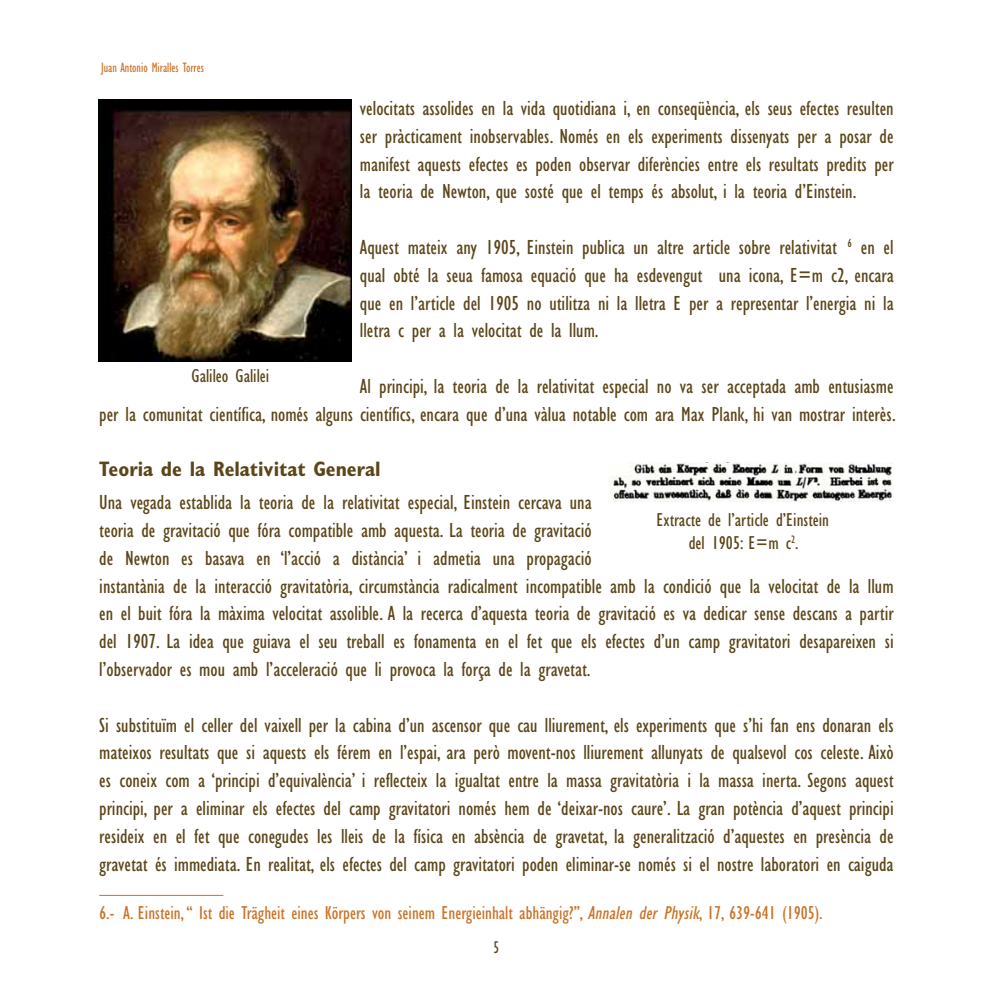
<style>
.page{position:relative;width:993px;height:993px;background:#fff}
.page>*{position:absolute;margin:0;border:0;box-sizing:border-box;transform-origin:0 0}
.t1{font:condensed 21px/27.8px "Gill Sans";color:#5b461a;text-align:justify}
.t2{font:700 condensed 21px "Gill Sans";color:#5b461a}
.t3{font:condensed 19.25px "Gill Sans";color:#cb7227}
.t4{font:condensed 19.25px/23.1px "Gill Sans";color:#5b461a;text-align:center}
.t5{font:condensed 17.5px "Gill Sans";color:#5b461a;scale:.9 1}
.t6{font:condensed 14px "Gill Sans";color:#cb7227;scale:.9 1}
.s1{font-style:italic}
</style>
<div class="page">
<hr style="left:99px;top:894px;width:124px;height:1px;background:#cb7227">
<img style="left:98px;top:99px;width:253px;height:263px">
<img style="left:608px;top:463px;width:285px;height:38px">
<p class="t6" style="left:101px;top:62px;width:116px">Juan Antonio Miralles Torres</p>
<p class="t1" style="left:360px;top:96px;width:535px">velocitats assolides en la vida quotidiana i, en conseqüència, els seus efectes resulten ser pràcticament inobservables. Només en els experiments dissenyats per a posar de manifest aquests efectes es poden observar diferències entre els resultats predits per la teoria de Newton, que sosté que el temps és absolut, i la teoria d’Einstein.</p>
<p class="t1" style="left:360px;top:235px;width:535px">Aquest mateix any 1905, Einstein publica un altre article sobre relativitat <sup>6</sup> en el qual obté la seua famosa equació que ha esdevengut una icona, E=m c2, encara que en l’article del 1905 no utilitza ni la lletra E per a representar l’energia ni la lletra c per a la velocitat de la llum.</p>
<p class="t1" style="left:99px;top:374px;width:797px;text-align:right">Al principi, la teoria de la relativitat especial no va ser acceptada amb entusiasme<br>per la comunitat científica, només alguns científics, encara que d’una vàlua notable com ara Max Plank, hi van mostrar interès.</p>
<p class="t2" style="left:99px;top:461px;width:283px">Teoria de la Relativitat General</p>
<p class="t1" style="left:99px;top:490px;width:795px;text-align:left">Una vegada establida la teoria de la relativitat especial, Einstein cercava una<br>teoria de gravitació que fóra compatible amb aquesta. La teoria de gravitació<br>de Newton es basava en ‘l’acció a distància’ i admetia una propagació<br>instantània de la interacció gravitatòria, circumstància radicalment incompatible amb la condició que la velocitat de la llum en el buit fóra la màxima velocitat assolible. A la recerca d’aquesta teoria de gravitació es va dedicar sense descans a partir del 1907. La idea que guiava el seu treball es fonamenta en el fet que els efectes d’un camp gravitatori desapareixen si l’observador es mou amb l’acceleració que li provoca la força de la gravetat.</p>
<p class="t1" style="left:99px;top:712px;width:795px">Si substituïm el celler del vaixell per la cabina d’un ascensor que cau lliurement, els experiments que s’hi fan ens donaran els mateixos resultats que si aquests els férem en l’espai, ara però movent-nos lliurement allunyats de qualsevol cos celeste. Això es coneix com a ‘principi d’equivalència’ i reflecteix la igualtat entre la massa gravitatòria i la massa inerta. Segons aquest principi, per a eliminar els efectes del camp gravitatori només hem de ‘deixar-nos caure’. La gran potència d’aquest principi resideix en el fet que conegudes les lleis de la física en absència de gravetat, la generalització d’aquestes en presència de gravetat és immediata. En realitat, els efectes del camp gravitatori poden eliminar-se només si el nostre laboratori en caiguda</p>
<p class="t3" style="left:99px;top:904px;width:724px">6.- A. Einstein, “ Ist die Trägheit eines Körpers von seinem Energieinhalt abhängig?”, <span class="s1">Annalen der Physik</span>, 17, 639-641 (1905).</p>
<p class="t4" style="left:191px;top:365px;width:79px">Galileo Galilei</p>
<p class="t4" style="left:656px;top:509px;width:174px">Extracte de l’article d’Einstein del 1905: E=m c<sup>2</sup>.</p>
<p class="t5" style="left:493px;top:939px;width:8px">5</p>
</div>
